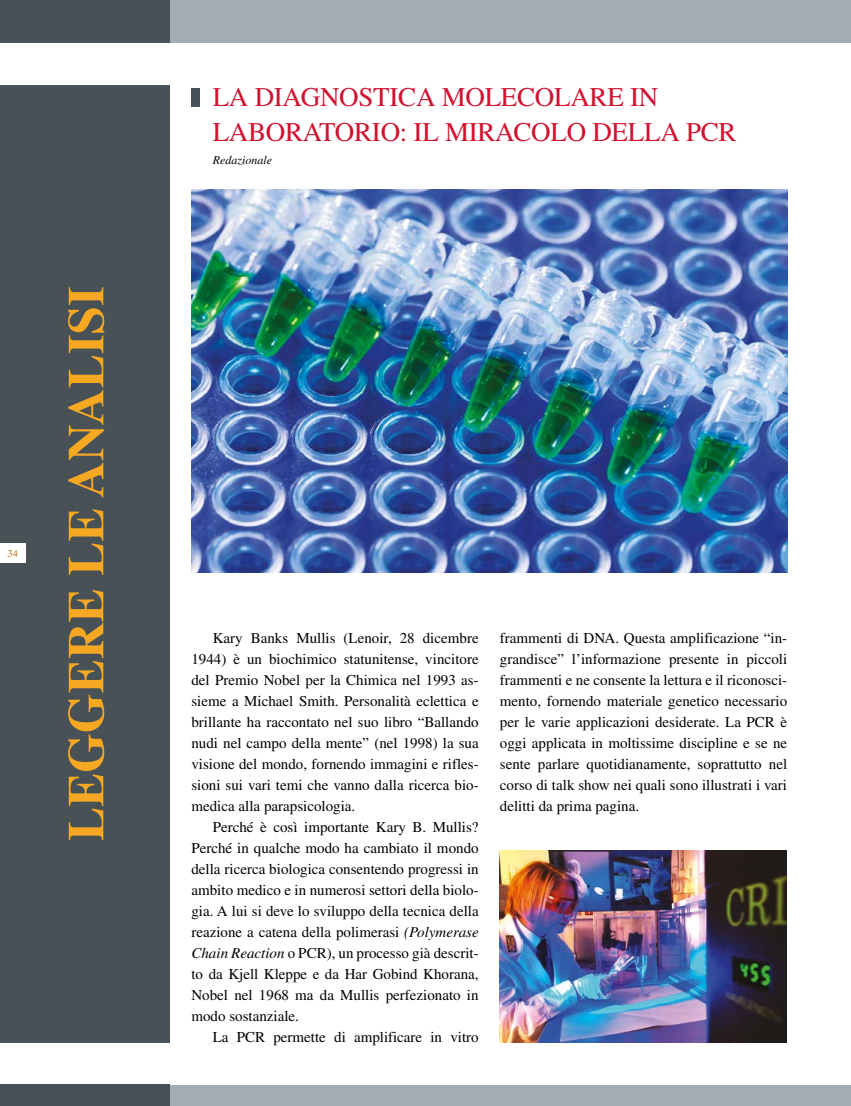
<style>
.page{position:relative;width:851px;height:1106px;background:#fff}
.page>*{position:absolute;margin:0;border:0;box-sizing:border-box;transform-origin:0 0}
.t1{font:700 51px "Times";color:#f7a823}
.t2{font:27px/34.5px "Times";letter-spacing:-.01em;color:#d1112f}
.t3{font:15px/21px "Times";color:#000;text-align:justify}
.t4{font:italic 12px "Times";color:#000}
.s1{font-style:italic}
</style>
<div class="page">
<div style="left:0;top:0;width:850px;height:43px;background:#a4acb1"></div>
<div style="left:0;top:1085px;width:850px;height:21px;background:#a4acb1"></div>
<div style="left:0;top:0;width:170px;height:43px;background:#485156"></div>
<div style="left:0;top:85px;width:170px;height:957px;background:#485156"></div>
<div style="left:0;top:1084px;width:170px;height:22px;background:#485156"></div>
<div style="left:0;top:543px;width:26px;height:20px;background:#fff"></div>
<img style="left:500px;top:851px;width:286px;height:191px">
<div style="left:191px;top:88px;width:9px;height:18px;background:#485156"></div>
<img style="left:191px;top:189px;width:596px;height:383px">
<h1 class="t1" style="left:56px;top:841px;width:556px;rotate:-90deg">LEGGERE LE ANALISI</h1>
<h2 class="t2" style="left:213px;top:80px;width:525px">LA DIAGNOSTICA MOLECOLARE IN<br>LABORATORIO: IL MIRACOLO DELLA PCR</h2>
<p class="t4" style="left:213px;top:153px;width:61px">Redazionale</p>
<p class="t3" style="left:191px;top:627px;width:289px;text-indent:21px">Kary Banks Mullis (Lenoir, 28 dicembre 1944) è un biochimico statunitense, vincitore del Premio Nobel per la Chimica nel 1993 as&shy;sieme a Michael Smith. Personalità eclettica e brillante ha raccontato nel suo libro “Ballando nudi nel campo della mente” (nel 1998) la sua visione del mondo, fornendo immagini e rifles&shy;sioni sui vari temi che vanno dalla ricerca bio&shy;medica alla parapsicologia.</p>
<p class="t3" style="left:191px;top:816px;width:289px;text-indent:21px">Perché è così importante Kary B. Mullis?<br>Perché in qualche modo ha cambiato il mondo della ricerca biologica consentendo progressi in ambito medico e in numerosi settori della biolo&shy;gia. A lui si deve lo sviluppo della tecnica della reazione a catena della polimerasi <span class="s1">(Polymerase Chain Reaction</span> o PCR), un processo già descrit&shy;to da Kjell Kleppe e da Har Gobind Khorana, Nobel nel 1968 ma da Mullis perfezionato in modo sostanziale.</p>
<p class="t3" style="left:213px;top:1026px;width:267px">La PCR permette di amplificare in vitro</p>
<p class="t3" style="left:500px;top:627px;width:289px">frammenti di DNA. Questa amplificazione “in&shy;grandisce” l’informazione presente in piccoli frammenti e ne consente la lettura e il riconosci&shy;mento, fornendo materiale genetico necessario per le varie applicazioni desiderate. La PCR è oggi applicata in moltissime discipline e se ne sente parlare quotidianamente, soprattutto nel corso di talk show nei quali sono illustrati i vari delitti da prima pagina.</p>
</div>
